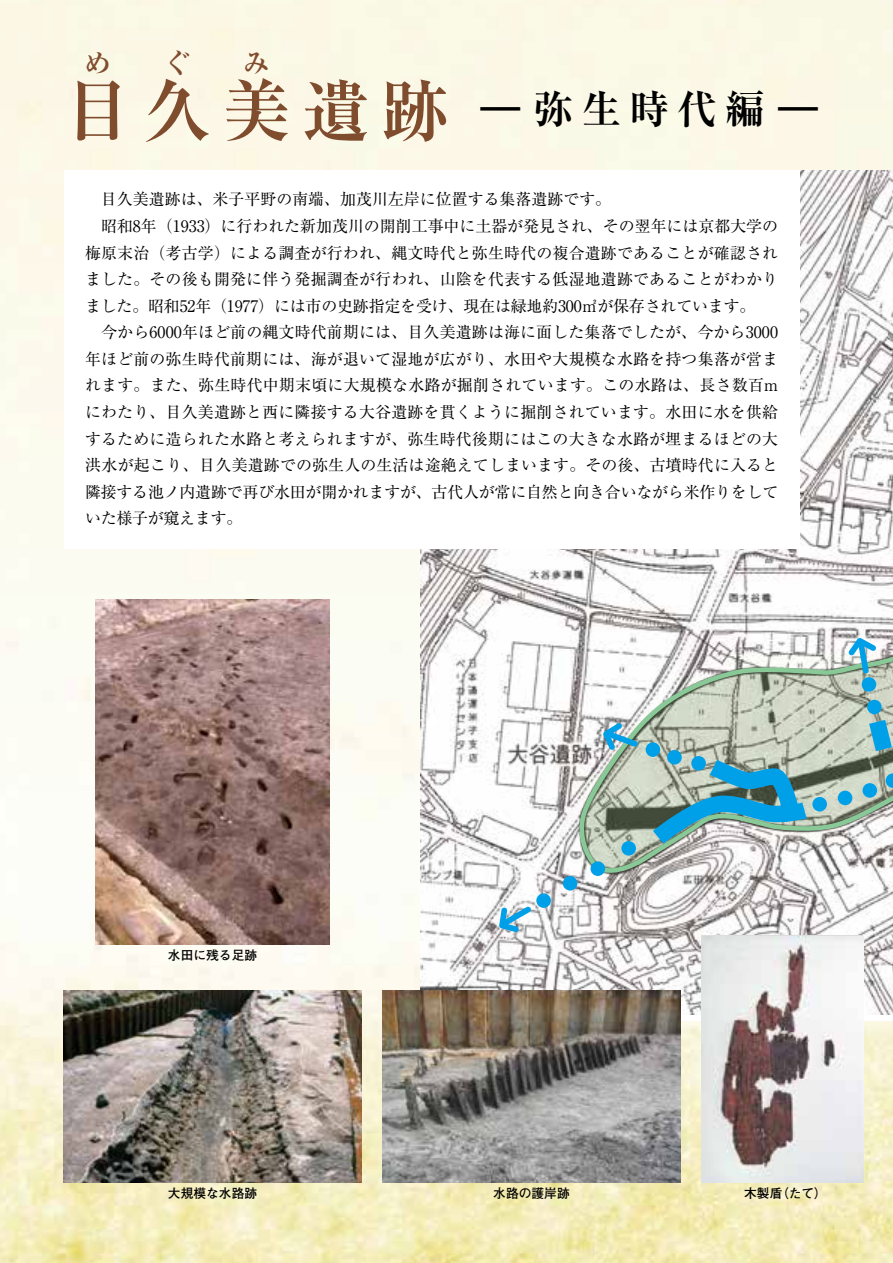
<style>
.page{position:relative;width:893px;height:1263px;background:#fff}
.page>*{position:absolute;margin:0;border:0;box-sizing:border-box;transform-origin:0 0}
.t1{font:700 68.1px "Ryumin Pr 6";color:#804c2e}
.t2{font:700 39.9px "Ryumin Pr 6";letter-spacing:.2em;color:#000}
.t3{font:700 26.55px "Ryumin Pr 6";color:#804c2e}
.t4{font:15.9px/26.5px "Ryumin Pro";letter-spacing:.01em;color:#000}
.t5{font:700 12.75px "Futo Go B101 Pr 6";color:#000}
.s1{font-size:68.1px;color:#804c2e}
</style>
<div class="page">
<img style="left:0;top:935px;width:892px;height:328px">
<hr style="left:892px;top:0;width:1px;height:1263px;background:#fffabc">
<div style="left:0;top:0;width:893px;height:935px;background:linear-gradient(to right,#fcf9ed,#faf8e5)"></div>
<img style="left:421px;top:170px;width:472px;height:844px">
<svg style="left:574px;top:292px;width:319px;height:587px"></svg>
<div style="left:867px;top:700px;width:15px;height:14px;background:#00a0e9;border-radius:50%"></div>
<div style="left:862px;top:677px;width:14px;height:15px;background:#00a0e9;border-radius:50%"></div>
<div style="left:862px;top:783px;width:15px;height:15px;background:#00a0e9;border-radius:50%"></div>
<div style="left:838px;top:791px;width:14px;height:14px;background:#00a0e9;border-radius:50%"></div>
<div style="left:812px;top:797px;width:15px;height:14px;background:#00a0e9;border-radius:50%"></div>
<svg style="left:621px;top:841px;width:15px;height:15px"></svg>
<div style="left:590px;top:861px;width:15px;height:15px;background:#00a0e9;border-radius:50%"></div>
<div style="left:563px;top:876px;width:14px;height:15px;background:#00a0e9;border-radius:50%"></div>
<div style="left:536px;top:893px;width:15px;height:15px;background:#00a0e9;border-radius:50%"></div>
<svg style="left:857px;top:702px;width:36px;height:86px;background:#82adb2"></svg>
<svg style="left:848px;top:638px;width:28px;height:36px"></svg>
<svg style="left:603px;top:723px;width:218px;height:131px;background:#8fb2b3"></svg>
<svg style="left:499px;top:906px;width:32px;height:26px"></svg>
<div style="left:64px;top:170px;width:735px;height:379px;background:#fff"></div>
<img style="left:702px;top:936px;width:161px;height:246px">
<img style="left:64px;top:991px;width:297px;height:191px">
<img style="left:96px;top:600px;width:234px;height:344px">
<img style="left:383px;top:991px;width:297px;height:191px">
<h3 class="t3" style="left:85px;top:42px;width:28px">め</h3>
<h3 class="t3" style="left:164px;top:42px;width:28px">ぐ</h3>
<h3 class="t3" style="left:243px;top:42px;width:28px">み</h3>
<h1 class="t1" style="left:64px;top:57px;width:228px">目久美</h1>
<h2 class="t2" style="left:302px;top:78px;width:518px"><span class="s1">遺跡</span> ― 弥生時代編 ―</h2>
<p class="t4" style="left:85px;top:185px;width:695px">　目久美遺跡は、米子平野の南端、加茂川左岸に位置する集落遺跡です。<br>　昭和8年（1933）に行われた新加茂川の開削工事中に土器が発見され、その翌年には京都大学の梅原末治（考古学）による調査が行われ、縄文時代と弥生時代の複合遺跡であることが確認されました。その後も開発に伴う発掘調査が行われ、山陰を代表する低湿地遺跡であることがわかりました。昭和52年（1977）には市の史跡指定を受け、現在は緑地約300㎡が保存されています。<br>　今から6000年ほど前の縄文時代前期には、目久美遺跡は海に面した集落でしたが、今から3000年ほど前の弥生時代前期には、海が退いて湿地が広がり、水田や大規模な水路を持つ集落が営まれます。また、弥生時代中期末頃に大規模な水路が掘削されています。この水路は、長さ数百mにわたり、目久美遺跡と西に隣接する大谷遺跡を貫くように掘削されています。水田に水を供給するために造られた水路と考えられますが、弥生時代後期にはこの大きな水路が埋まるほどの大洪水が起こり、目久美遺跡での弥生人の生活は途絶えてしまいます。その後、古墳時代に入ると隣接する池ノ内遺跡で再び水田が開かれますが、古代人が常に自然と向き合いながら米作りをしていた様子が窺えます。</p>
<p class="t5" style="left:168px;top:944px;width:91px">水田に残る足跡</p>
<p class="t5" style="left:168px;top:1183px;width:91px">大規模な水路跡</p>
<p class="t5" style="left:744px;top:1183px;width:84px">木製盾（たて）</p>
<p class="t5" style="left:493px;top:1183px;width:78px">水路の護岸跡</p>
</div>
